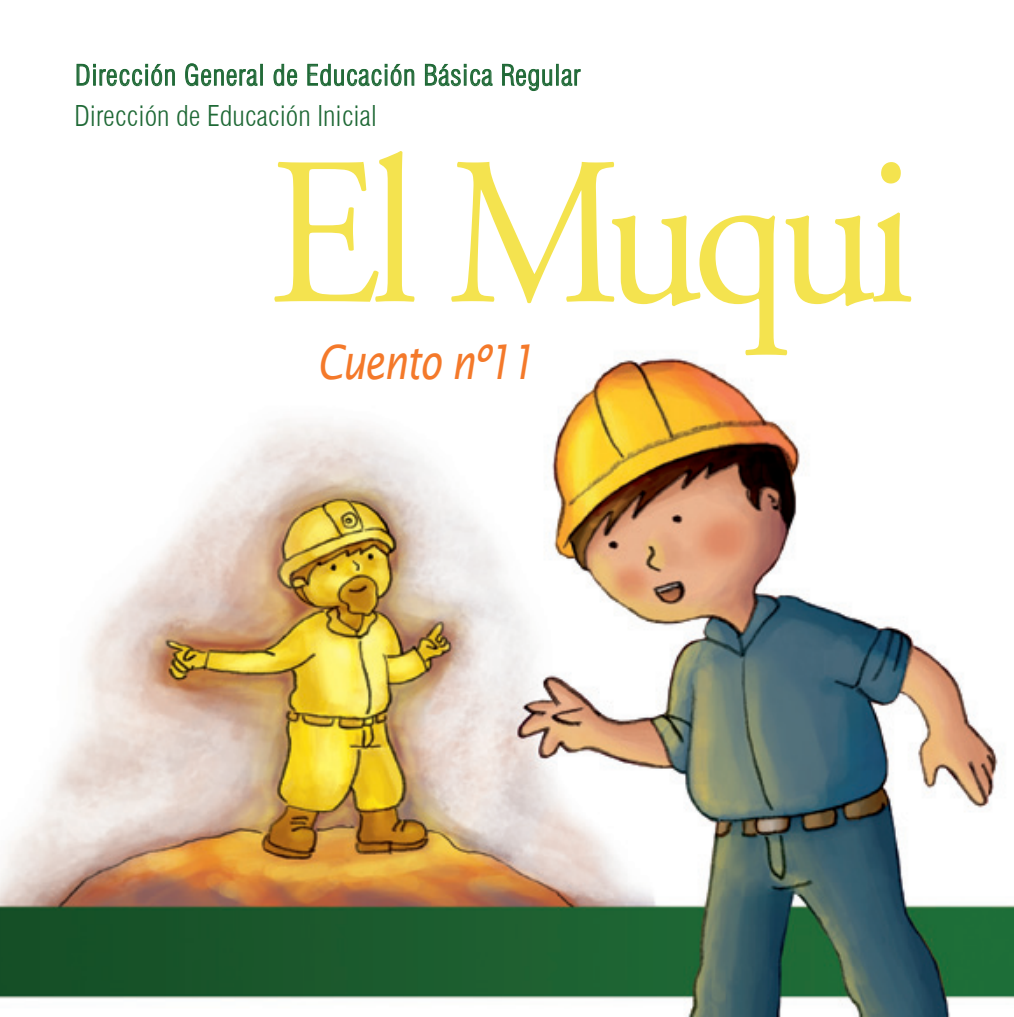
<style>
.page{position:relative;width:1014px;height:1017px;background:#fff}
.page>*{position:absolute;margin:0;border:0;box-sizing:border-box;transform-origin:0 0}
.t1{font:210px "Adobe Garamond";letter-spacing:-.05em;color:#f4e34f;scale:.91 1}
.t2{font:italic 47.25px "Lucida Sans";letter-spacing:-.03em;color:#f4792a;scale:.81 1}
.t3{font:300 condensed 28px "Swiss 721 BT";letter-spacing:.025em;color:#1f6936}
.t4{font:300 condensed 28px "Swiss 721 BT";color:#1f6936}
</style>
<div class="page">
<img style="left:0;top:63px;width:1013px;height:954px">
<svg style="left:76px;top:63px;width:99px;height:24px"></svg>
<svg style="left:184px;top:63px;width:74px;height:24px"></svg>
<div style="left:260px;top:64px;width:3px;height:22px;border:1px solid #1f6936"></div>
<svg style="left:273px;top:63px;width:24px;height:24px"></svg>
<svg style="left:307px;top:63px;width:108px;height:24px"></svg>
<svg style="left:424px;top:63px;width:69px;height:24px"></svg>
<svg style="left:501px;top:63px;width:51px;height:60px"></svg>
<div style="left:556px;top:64px;width:2px;height:22px;border:1px solid #1f6936"></div>
<svg style="left:560px;top:68px;width:21px;height:19px"></svg>
<p class="t3" style="left:75px;top:58px;width:507px">Dirección General de Educación Básica Regular</p>
<p class="t4" style="left:74px;top:99px;width:304px">Dirección de Educación Inicial</p>
<h1 class="t1" style="left:269px;top:122px;width:711px">El Muqui</h1>
<h2 class="t2" style="left:317px;top:335px;width:270px">Cuento nº11</h2>
</div>
